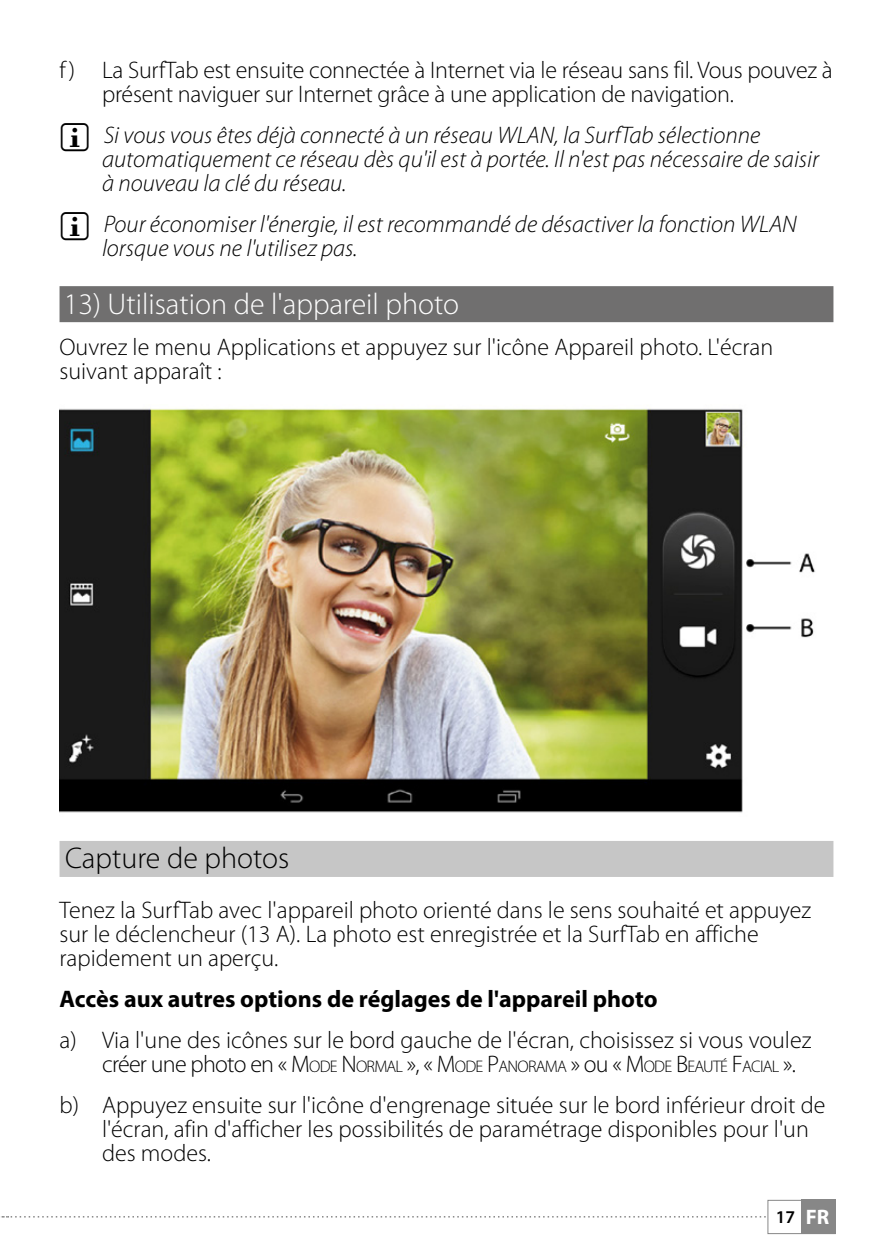
<style>
.page{position:relative;width:893px;height:1259px;background:#fff}
.page>*{position:absolute;margin:0;border:0;box-sizing:border-box;transform-origin:0 0}
.t1{font:300 30px "Myriad Pro";color:#fff}
.t2{font:300 30px "Myriad Pro";color:#000}
.t3{font:300 24px/24px "Myriad Pro";color:#000}
.t4{font:italic 300 24px/24px "Myriad Pro";color:#000}
.t5{font:700 24px "Myriad Pro";color:#000}
.t6{font:600 18px "Myriad Pro";color:#000}
.t7{font:300 16.8px "Myriad Pro";letter-spacing:-.045em;color:#000}
.s1{font-size:24px}
.s2{font-weight:700;font-size:21px;color:#fff}
</style>
<div class="page">
<div style="left:801px;top:1200px;width:35px;height:34px;background:#878787"></div>
<div style="left:767px;top:1200px;width:69px;height:34px;border:1px solid #878787"></div>
<svg style="left:1px;top:1216px;width:765px;height:1px"></svg>
<div style="left:60px;top:286px;width:773px;height:36px;background:#706f6f"></div>
<div style="left:60px;top:841px;width:773px;height:36px;background:#c6c6c6"></div>
<img style="left:60px;top:408px;width:755px;height:405px">
<p class="t3" style="left:102px;top:58px;width:732px;text-indent:-43px">f ) La SurfTab est ensuite connectée à Internet via le réseau sans fil. Vous pouvez à présent naviguer sur Internet grâce à une application de navigation.</p>
<p class="t4" style="left:102px;top:123px;width:718px">Si vous vous êtes déjà connecté à un réseau WLAN, la SurfTab sélectionne automatiquement ce réseau dès qu'il est à portée. Il n'est pas nécessaire de saisir à nouveau la clé du réseau.</p>
<p class="t4" style="left:102px;top:212px;width:696px">Pour économiser l'énergie, il est recommandé de désactiver la fonction WLAN lorsque vous ne l'utilisez pas.</p>
<p class="t1" style="left:64px;top:287px;width:397px">13) Utilisation de l'appareil photo</p>
<p class="t3" style="left:60px;top:335px;width:715px">Ouvrez le menu Applications et appuyez sur l'icône Appareil photo. L'écran suivant apparaît :</p>
<p class="t2" style="left:65px;top:842px;width:226px">Capture de photos</p>
<p class="t3" style="left:60px;top:898px;width:753px">Tenez la SurfTab avec l'appareil photo orienté dans le sens souhaité et appuyez sur le déclencheur (13 A). La photo est enregistrée et la SurfTab en affiche rapidement un aperçu.</p>
<p class="t5" style="left:60px;top:983px;width:600px">Accès aux autres options de réglages de l'appareil photo</p>
<p class="t3" style="left:60px;top:1028px;width:753px">a) Via l'une des icônes sur le bord gauche de l'écran, choisissez si vous voulez</p>
<p class="t7" style="left:102px;top:1057px;width:696px"><span class="s1">créer une photo en «</span> <span class="s1">M</span>ODE <span class="s1">N</span> ORMAL <span class="s1">», «</span> <span class="s1">M</span>ODE <span class="s1">P</span>ANORAMA <span class="s1">» ou «</span> <span class="s1">M</span>ODE <span class="s1">B</span>EAUTÉ <span class="s1">F</span>ACIAL <span class="s1">».</span></p>
<p class="t3" style="left:102px;top:1093px;width:725px;text-indent:-43px">b) Appuyez ensuite sur l'icône d'engrenage située sur le bord inférieur droit de l'écran, afin d'afficher les possibilités de paramétrage disponibles pour l'un des modes.</p>
<p class="t6" style="left:776px;top:1206px;width:55px">17 <span class="s2">FR</span></p>
</div>
